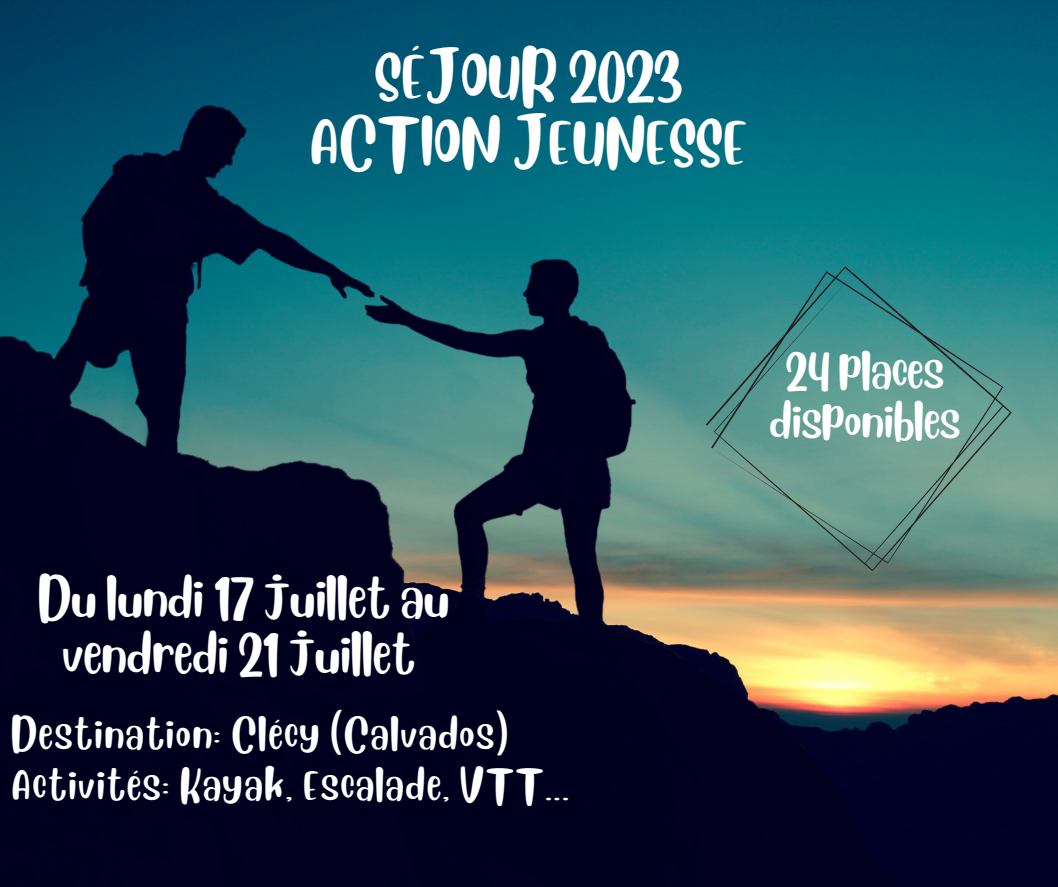
<style>
.page{position:relative;width:1058px;height:887px;background:#fff}
.page>*{position:absolute;margin:0;border:0;box-sizing:border-box;transform-origin:0 0}
.t1{font:48.15px/66.3px "Blueberry";color:#fff;text-align:center}
.t2{font:40.65px/56.2px "Blueberry";color:#fff;text-align:center}
.t3{font:36px/49.5px "Blueberry";color:#fff;text-align:center}
.t4{font:31.65px/51.8px "Blueberry";letter-spacing:.05em;color:#fff}
</style>
<div class="page">
<img style="left:0;top:0;width:1058px;height:886px">
<svg style="left:688px;top:249px;width:337px;height:336px;background:#52918a"></svg>
<h1 class="t1" style="left:310px;top:35px;width:439px">SÉJOUR 2023<br>ACTION JEUNESSE</h1>
<p class="t2" style="left:39px;top:563px;width:412px">Du lundi 17 juillet au vendredi 21 juillet</p>
<p class="t4" style="left:12px;top:702px;width:558px">Destination: Clécy (Calvados)<br>Activités: Kayak, Escalade, VTT...</p>
<p class="t3" style="left:769px;top:341px;width:192px">24 places disponibles</p>
</div>
